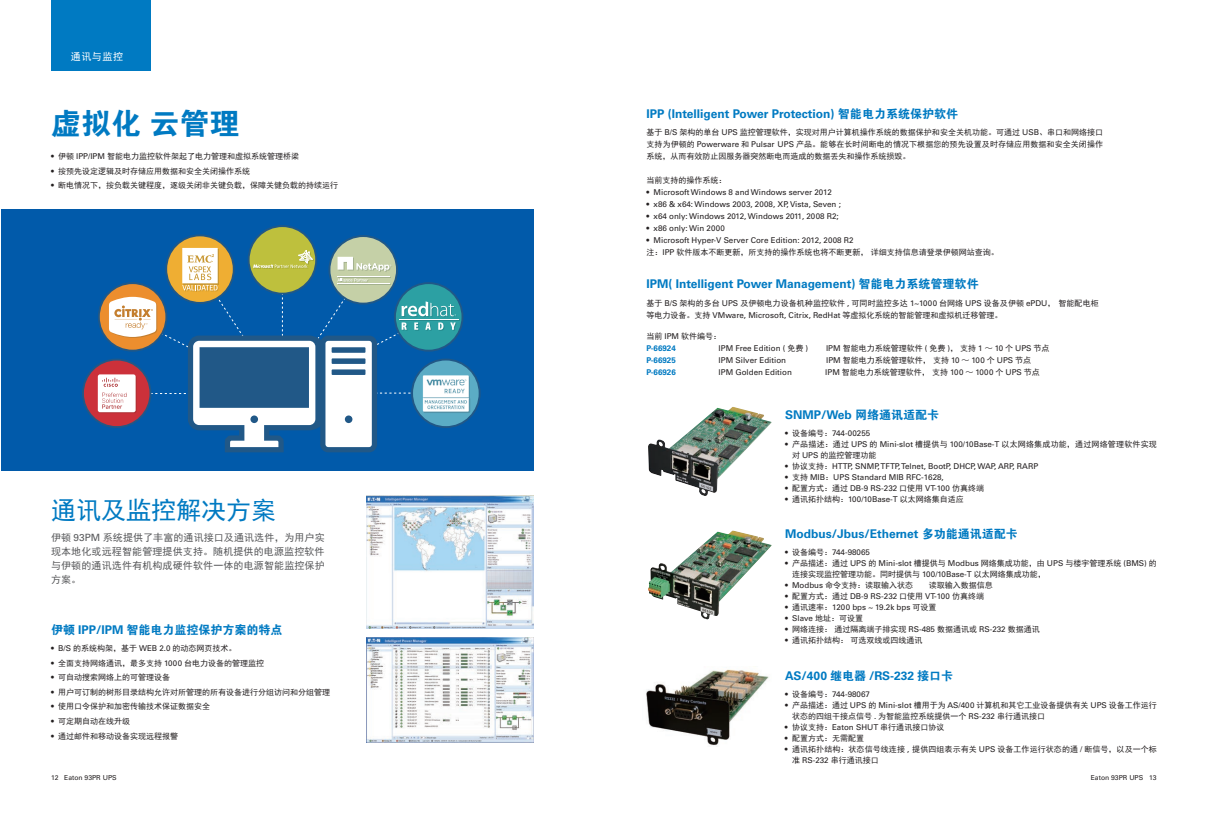
<style>
.page{position:relative;width:1208px;height:825px;background:#fff}
.page>*{position:absolute;margin:0;border:0;box-sizing:border-box;transform-origin:0 0}
.t1{font:30px "FZDHTJW GB1 0";color:#007ac2}
.t2{font:25px "Sim Hei";color:#007ac2}
.t3{font:700 12px "Univers";color:#007ac2}
.t4{font:12px "FZDHTJW GB1 0";color:#007ac2}
.t5{font:10px/14px "Sim Hei";letter-spacing:.015em;color:#57585a;text-align:justify}
.t6{font:10px "Sim Hei";letter-spacing:.05em;color:#fff}
.t7{font:8px/11px "Sim Hei";color:#231f20}
.t8{font:8px "Univers";color:#231f20}
.t9{font:8px/11px "Sim Hei";letter-spacing:.025em;color:#231f20}
.t10{font:700 8px "Univers";color:#007ac2}
.t11{font:6.8px "Univers";color:#231f20}
.s1{font-family:"Univers"}
.s2{font-family:"Univers";font-weight:700}
.s3{font-family:"FZDHTJW GB1 0";font-weight:400}
.s4{font-family:"Sim Hei"}
</style>
<div class="page">
<img style="left:367px;top:637px;width:166px;height:105px">
<img style="left:367px;top:496px;width:166px;height:133px">
<div style="left:1px;top:209px;width:533px;height:262px;background:#015aaa"></div>
<svg style="left:83px;top:359px;width:67px;height:68px"></svg>
<div style="left:412px;top:359px;width:67px;height:68px;background:#5bacc5;border-radius:50%"></div>
<svg style="left:165px;top:234px;width:70px;height:70px"></svg>
<svg style="left:328px;top:235px;width:70px;height:70px"></svg>
<div style="left:249px;top:226px;width:67px;height:68px;background:#bec03d;border-radius:50%"></div>
<svg style="left:98px;top:248px;width:372px;height:204px"></svg>
<div style="left:51px;top:0;width:99px;height:71px;background:#007ac2"></div>
<img style="left:648px;top:530px;width:124px;height:90px">
<img style="left:648px;top:407px;width:124px;height:89px">
<img style="left:646px;top:669px;width:123px;height:77px">
<p class="t6" style="left:71px;top:51px;width:53px">通讯与监控</p>
<h1 class="t1" style="left:51px;top:107px;width:190px">虚拟化云管理</h1>
<p class="t7" style="left:51px;top:151px;width:250px"><span class="s1">•</span> 伊顿 <span class="s1">IPP/IPM</span> 智能电力监控软件架起了电力管理和虚拟系统管理桥梁</p>
<p class="t7" style="left:51px;top:165px;width:201px"><span class="s1">•</span> 按预先设定逻辑及时存储应用数据和安全关闭操作系统</p>
<p class="t7" style="left:51px;top:180px;width:289px"><span class="s1">•</span> 断电情况下，按负载关键程度，逐级关闭非关键负载，保障关健负载的持续运行</p>
<h2 class="t2" style="left:51px;top:497px;width:226px">通讯及监控解决方案</h2>
<p class="t5" style="left:51px;top:531px;width:275px">伊顿 <span class="s1">93PM</span> 系统提供了丰富的通讯接口及通讯选件，为用户实现本地化或远程智能管理提供支持。随机提供的电源监控软件与伊顿的通讯选件有机构成硬件软件一体的电源智能监控保护方案。</p>
<h3 class="t4" style="left:51px;top:623px;width:233px">伊顿 <span class="s2">IPP/IPM</span> 智能电力监控保护方案的特点</h3>
<p class="t7" style="left:51px;top:643px;width:187px"><span class="s1">• B/S</span> 的系统构架，基于 <span class="s1">WEB 2.0</span> 的动态网页技术。</p>
<p class="t7" style="left:51px;top:657px;width:215px"><span class="s1">•</span> 全面支持网络通讯，最多支持 <span class="s1">1000</span> 台电力设备的管理监控</p>
<p class="t7" style="left:51px;top:672px;width:121px"><span class="s1">•</span> 可自动搜索网络上的可管理设备</p>
<p class="t7" style="left:51px;top:686px;width:281px"><span class="s1">•</span> 用户可订制的树形目录结构允许对所管理的所有设备进行分组访问和分组管理</p>
<p class="t7" style="left:51px;top:701px;width:161px"><span class="s1">•</span> 使用口令保护和加密传输技术保证数据安全</p>
<p class="t7" style="left:51px;top:716px;width:81px"><span class="s1">•</span> 可定期自动在线升级</p>
<p class="t7" style="left:51px;top:730px;width:129px"><span class="s1">•</span> 通过邮件和移动设备实现远程报警</p>
<h3 class="t3" style="left:646px;top:107px;width:313px">IPP (Intelligent Power Protection) <span class="s3">智能电力系统保护软件</span></h3>
<p class="t7" style="left:646px;top:126px;width:458px;line-height:12px;text-align:justify">基于 <span class="s1">B/S</span> 架构的单台 <span class="s1">UPS</span> 监控管理软件，实现对用户计算机操作系统的数据保护和安全关机功能。可通过 <span class="s1">USB</span>、串口和网络接口支持为伊顿的 <span class="s1">Powerware</span> 和 <span class="s1">Pulsar UPS</span> 产品。能够在长时间断电的情况下根据您的预先设置及时存储应用数据和安全关闭操作系统，从而有效防止因服务器突然断电而造成的数据丢失和操作系统损毁。</p>
<p class="t7" style="left:646px;top:175px;width:81px">当前支持的操作系统：</p>
<p class="t8" style="left:646px;top:188px;width:187px">• Microsoft Windows 8 and Windows server 2012</p>
<p class="t8" style="left:646px;top:200px;width:196px">• x86 &amp; x64: Windows 2003, 2008, XP, Vista, Seven ;</p>
<p class="t8" style="left:646px;top:212px;width:194px">• x64 only: Windows 2012, Windows 2011, 2008 R2;</p>
<p class="t8" style="left:646px;top:224px;width:80px">• x86 only: Win 2000</p>
<p class="t8" style="left:646px;top:236px;width:209px">• Microsoft Hyper-V Server Core Edition: 2012, 2008 R2</p>
<p class="t7" style="left:646px;top:247px;width:354px">注：<span class="s1">IPP</span> 软件版本不断更新，所支持的操作系统也将不断更新，详细支持信息请登录伊顿网站查询。</p>
<h3 class="t3" style="left:646px;top:277px;width:334px">IPM( Intelligent Power Management) <span class="s3">智能电力系统管理软件</span></h3>
<p class="t7" style="left:646px;top:297px;width:454px">基于 <span class="s1">B/S</span> 架构的多台 <span class="s1">UPS</span> 及伊顿电力设备机种监控软件 <span class="s1">,</span> 可同时监控多达 <span class="s1">1~1000</span> 台网络 <span class="s1">UPS</span> 设备及伊顿 <span class="s1">ePDU</span>，智能配电柜</p>
<p class="t8" style="left:646px;top:310px;width:357px"><span class="s4">等电力设备。支持</span> VMware, Microsoft, Citrix, RedHat <span class="s4">等虚拟化系统的智能管理和虚拟机迁移管理。</span></p>
<p class="t7" style="left:646px;top:331px;width:76px">当前 <span class="s1">IPM</span> 软件编号：</p>
<p class="t10" style="left:646px;top:343px;width:31px">P-66924</p>
<p class="t8" style="left:718px;top:343px;width:91px">IPM Free Edition ( <span class="s4">免费</span> )</p>
<p class="t7" style="left:826px;top:343px;width:225px"><span class="s1">IPM</span> 智能电力系统管理软件 <span class="s1">(</span> 免费 <span class="s1">)</span>，支持 <span class="s1">1</span> ～ <span class="s1">10</span> 个 <span class="s1">UPS</span> 节点</p>
<p class="t10" style="left:646px;top:355px;width:31px">P-66925</p>
<p class="t8" style="left:718px;top:355px;width:69px">IPM Silver Edition</p>
<p class="t7" style="left:826px;top:355px;width:207px"><span class="s1">IPM</span> 智能电力系统管理软件，支持 <span class="s1">10</span> ～ <span class="s1">100</span> 个 <span class="s1">UPS</span> 节点</p>
<p class="t10" style="left:646px;top:367px;width:31px">P-66926</p>
<p class="t8" style="left:718px;top:367px;width:75px">IPM Golden Edition</p>
<p class="t7" style="left:825px;top:367px;width:216px"><span class="s1">IPM</span> 智能电力系统管理软件，支持 <span class="s1">100</span> ～ <span class="s1">1000</span> 个 <span class="s1">UPS</span> 节点</p>
<h3 class="t3" style="left:785px;top:407px;width:156px">SNMP/Web <span class="s3">网络通讯适配卡</span></h3>
<p class="t8" style="left:785px;top:428px;width:87px">• <span class="s4">设备编号：</span>744-00255</p>
<p class="t9" style="left:792px;top:438px;width:366px;text-indent:-7px"><span class="s1">•</span> 产品描述：通过 <span class="s1">UPS</span> 的 <span class="s1">Mini-slot</span> 槽提供与 <span class="s1">100/10Base-T</span> 以太网络集成功能，通过网络管理软件实现对 <span class="s1">UPS</span> 的监控管理功能</p>
<p class="t8" style="left:785px;top:461px;width:255px">• <span class="s4">协议支持：</span>HTTP, SNMP, TFTP, Telnet, BootP, DHCP, WAP, ARP, RARP</p>
<p class="t8" style="left:785px;top:472px;width:160px">• <span class="s4">支持</span> MIB<span class="s4">：</span>UPS Standard MIB RFC-1628,</p>
<p class="t8" style="left:785px;top:483px;width:200px">• <span class="s4">配置方式：通过</span> DB-9 RS-232 <span class="s4">口使用</span> VT-100 <span class="s4">仿真终端</span></p>
<p class="t7" style="left:785px;top:493px;width:180px"><span class="s1">•</span> 通讯拓扑结构：<span class="s1">100/10Base-T</span> 以太网络集自适应</p>
<h3 class="t3" style="left:785px;top:527px;width:234px">Modbus/Jbus/Ethernet <span class="s3">多功能通讯适配卡</span></h3>
<p class="t8" style="left:785px;top:548px;width:86px">• <span class="s4">设备编号：</span>744-98065</p>
<p class="t7" style="left:792px;top:558px;width:366px;text-indent:-7px"><span class="s1">•</span> 产品描述：通过 <span class="s1">UPS</span> 的 <span class="s1">Mini-slot</span> 槽提供与 <span class="s1">Modbus</span> 网络集成功能，由 <span class="s1">UPS</span> 与楼宇管理系统 <span class="s1">(BMS)</span> 的连接实现监控管理功能。同时提供与 <span class="s1">100/10Base-T</span> 以太网络集成功能，</p>
<p class="t7" style="left:785px;top:580px;width:130px"><span class="s1">• Modbus</span> 命令支持：读取输入状态</p>
<p class="t7" style="left:928px;top:580px;width:65px">读取输入数据信息</p>
<p class="t8" style="left:785px;top:592px;width:200px">• <span class="s4">配置方式：通过</span> DB-9 RS-232 <span class="s4">口使用</span> VT-100 <span class="s4">仿真终端</span></p>
<p class="t8" style="left:785px;top:603px;width:153px">• <span class="s4">通讯速率：</span>1200 bps ~ 19.2k bps <span class="s4">可设置</span></p>
<p class="t8" style="left:785px;top:614px;width:79px">• Slave <span class="s4">地址：可设置</span></p>
<p class="t7" style="left:785px;top:624px;width:256px"><span class="s1">•</span> 网络连接：通过隔离端子排实现 <span class="s1">RS-485</span> 数据通讯或 <span class="s1">RS-232</span> 数据通讯</p>
<p class="t7" style="left:785px;top:635px;width:139px"><span class="s1">•</span> 通讯拓扑结构：可选双线或四线通讯</p>
<h3 class="t3" style="left:785px;top:669px;width:170px">AS/400 <span class="s3">继电器</span> /RS-232 <span class="s3">接口卡</span></h3>
<p class="t8" style="left:785px;top:689px;width:86px">• <span class="s4">设备编号：</span>744-98067</p>
<p class="t7" style="left:792px;top:700px;width:366px;text-indent:-7px"><span class="s1">•</span> 产品描述：通过 <span class="s1">UPS</span> 的 <span class="s1">Mini-slot</span> 槽用于为 <span class="s1">AS/400</span> 计算机和其它工业设备提供有关 <span class="s1">UPS</span> 设备工作运行状态的四组干接点信号 <span class="s1">.</span> 为智能监控系统提供一个 <span class="s1">RS-232</span> 串行通讯接口</p>
<p class="t7" style="left:785px;top:722px;width:161px"><span class="s1">•</span> 协议支持：<span class="s1">Eaton SHUT</span> 串行通讯接口协议</p>
<p class="t7" style="left:785px;top:733px;width:81px"><span class="s1">•</span> 配置方式：无需配置</p>
<p class="t7" style="left:792px;top:744px;width:366px;text-indent:-7px"><span class="s1">•</span> 通讯拓扑结构：状态信号线连接 <span class="s1">,</span> 提供四组表示有关 <span class="s1">UPS</span> 设备工作运行状态的通 <span class="s1">/</span> 断信号，以及一个标准 <span class="s1">RS-232</span> 串行通讯接口</p>
<p class="t11" style="left:51px;top:773px;width:67px">12 Eaton 93PR UPS</p>
<p class="t11" style="left:1090px;top:773px;width:67px">Eaton 93PR UPS 13</p>
</div>
